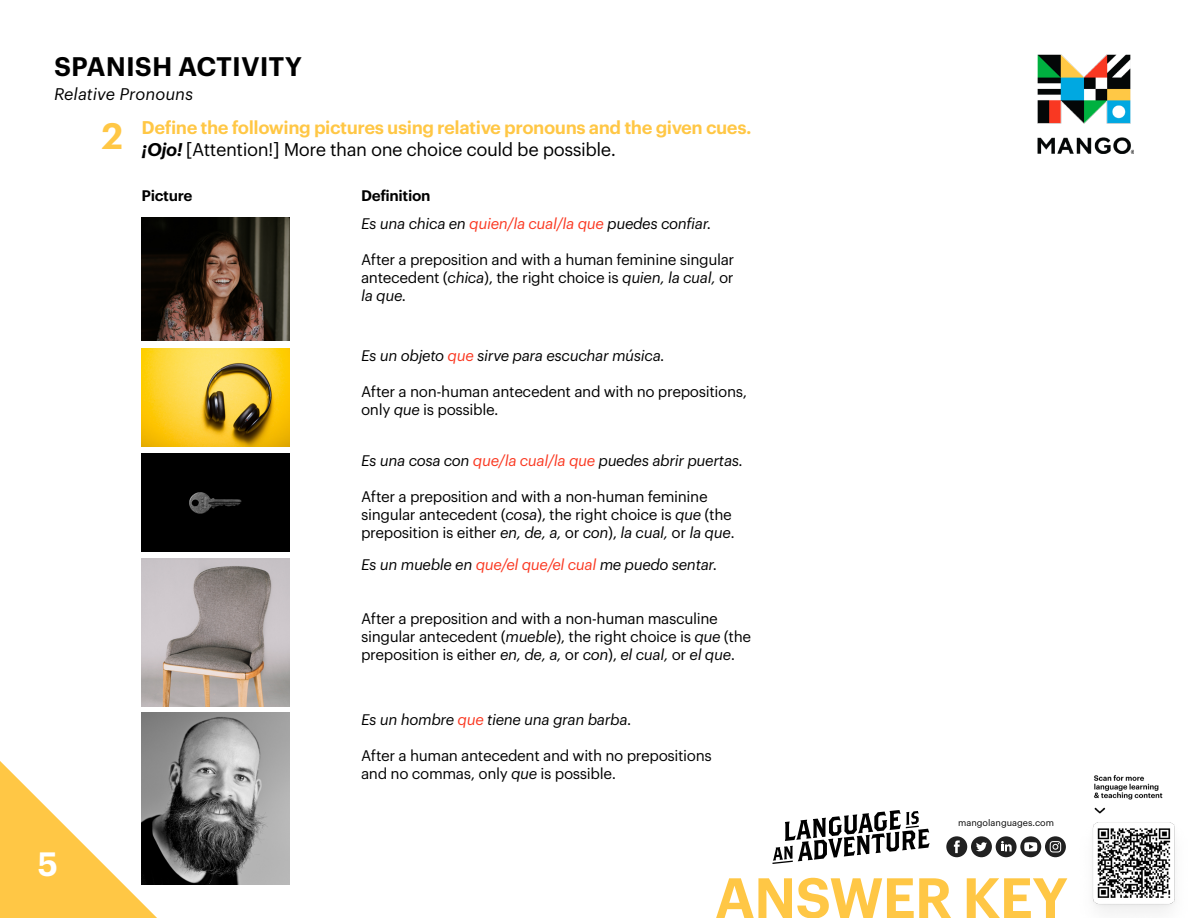
<style>
.page{position:relative;width:1188px;height:918px;background:#fff}
.page>*{position:absolute;margin:0;border:0;box-sizing:border-box;transform-origin:0 0}
.t1{font:600 55.5px "Graphik LCG";letter-spacing:-.025em;color:#ffc745}
.t2{font:600 36px "Graphik LCG";color:#ffc745}
.t3{font:600 33px "Graphik LCG";color:#fff}
.t4{font:600 26.25px "Graphik LCG";color:#000}
.t5{font:600 18px/21.6px "Graphik LCG";letter-spacing:-.025em;color:#ffc745}
.t6{font:italic 16.5px "Graphik LCG";color:#000}
.t7{font:15px/18px "Graphik LCG";letter-spacing:-.025em;color:#000}
.t8{font:italic 15px "Graphik LCG";letter-spacing:-.025em;color:#000}
.t9{font:600 15px "Graphik LCG";letter-spacing:-.025em;color:#000}
.t10{font:9px "Graphik LCG";color:#000}
.s1{font-style:italic;color:#000}
.s2{font-weight:400;color:#000}
.s3{color:#fa3821}
.s4{font-style:italic}
</style>
<div class="page">
<svg style="left:0;top:761px;width:157px;height:157px"></svg>
<img style="left:1092px;top:775px;width:83px;height:137px">
<svg style="left:773px;top:810px;width:157px;height:54px"></svg>
<svg style="left:1020px;top:836px;width:21px;height:21px"></svg>
<svg style="left:1024px;top:842px;width:13px;height:9px"></svg>
<div style="left:971px;top:836px;width:21px;height:21px;background:#212121;border-radius:10px"></div>
<svg style="left:976px;top:842px;width:11px;height:9px"></svg>
<div style="left:996px;top:836px;width:21px;height:21px;background:#212121;border-radius:10px"></div>
<svg style="left:1001px;top:841px;width:11px;height:10px"></svg>
<div style="left:946px;top:836px;width:21px;height:21px;background:#212121;border-radius:10px"></div>
<svg style="left:954px;top:840px;width:6px;height:13px"></svg>
<svg style="left:1045px;top:836px;width:21px;height:21px"></svg>
<svg style="left:1050px;top:841px;width:11px;height:12px"></svg>
<img style="left:142px;top:217px;width:147px;height:123px">
<img style="left:142px;top:348px;width:147px;height:99px">
<div style="left:142px;top:453px;width:147px;height:99px;background:#000"></div>
<img style="left:142px;top:558px;width:147px;height:148px">
<img style="left:142px;top:712px;width:147px;height:173px">
<img style="left:1038px;top:54px;width:96px;height:100px">
<p class="t4" style="left:54px;top:46px;width:250px">SPANISH ACTIVITY</p>
<p class="t6" style="left:54px;top:81px;width:141px">Relative Pronouns</p>
<p class="t3" style="left:37px;top:839px;width:22px">5</p>
<p class="t2" style="left:102px;top:108px;width:23px">2</p>
<p class="t5" style="left:142px;top:115px;width:612px">Define the following pictures using relative pronouns and the given cues. <span class="s1">¡Ojo!</span> <span class="s2">[Attention!] More than one choice could be possible.</span></p>
<p class="t9" style="left:142px;top:184px;width:52px">Picture</p>
<p class="t9" style="left:361px;top:184px;width:71px">Definition</p>
<p class="t8" style="left:361px;top:213px;width:352px">Es una chica en <span class="s3">quien/la cual/la que</span> puedes confiar.</p>
<p class="t7" style="left:361px;top:250px;width:375px;text-align:justify">After a preposition and with a human feminine singular antecedent (<span class="s4">chica</span>), the right choice is <span class="s4">quien, la cual,</span> or <span class="s4">la que.</span></p>
<p class="t8" style="left:361px;top:344px;width:305px">Es un objeto <span class="s3">que</span> sirve para escuchar música.</p>
<p class="t7" style="left:361px;top:381px;width:388px">After a non-human antecedent and with no prepositions, only <span class="s4">que</span> is possible.</p>
<p class="t8" style="left:361px;top:449px;width:384px">Es una cosa con <span class="s3">que/la cual/la que</span> puedes abrir puertas.</p>
<p class="t7" style="left:361px;top:486px;width:375px">After a preposition and with a non-human feminine singular antecedent (<span class="s4">cosa</span>), the right choice is <span class="s4">que</span> (the preposition is either <span class="s4">en, de, a,</span> or <span class="s4">con</span>), <span class="s4">la cual,</span> or <span class="s4">la que</span>.</p>
<p class="t8" style="left:361px;top:554px;width:358px">Es un mueble en <span class="s3">que/el que/el cual</span> me puedo sentar.</p>
<p class="t7" style="left:361px;top:609px;width:392px">After a preposition and with a non-human masculine singular antecedent (<span class="s4">mueble</span>), the right choice is <span class="s4">que</span> (the preposition is either <span class="s4">en, de, a,</span> or <span class="s4">con</span>), <span class="s4">el cual,</span> or <span class="s4">el que</span>.</p>
<p class="t8" style="left:361px;top:708px;width:272px">Es un hombre <span class="s3">que</span> tiene una gran barba.</p>
<p class="t7" style="left:361px;top:745px;width:352px">After a human antecedent and with no prepositions and no commas, only <span class="s4">que</span> is possible.</p>
<p class="t10" style="left:958px;top:816px;width:98px">mangolanguages.com</p>
<p class="t1" style="left:715px;top:855px;width:355px">ANSWER KEY</p>
</div>
